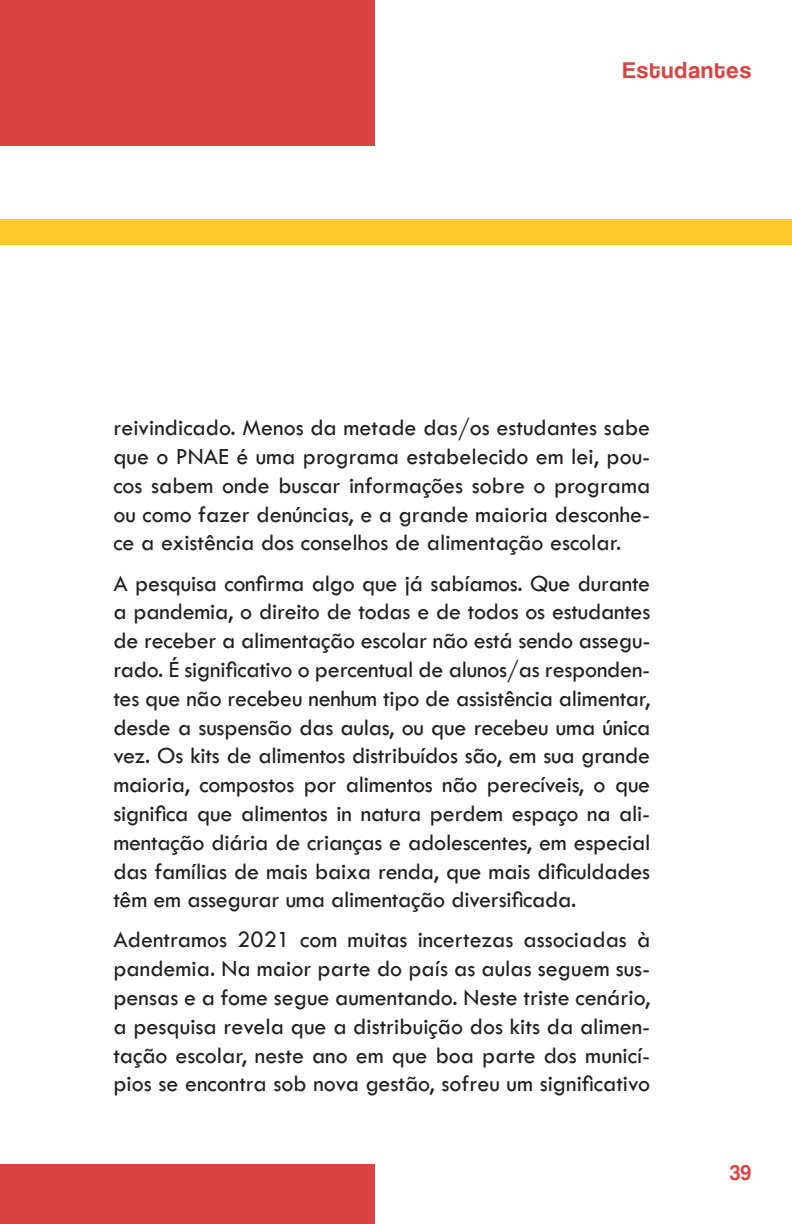
<style>
.page{position:relative;width:792px;height:1224px;background:#fff}
.page>*{position:absolute;margin:0;border:0;box-sizing:border-box;transform-origin:0 0}
.t1{font:24px/28.8px "Tw Cen";color:#231f20;text-align:justify}
.t2{font:24px "Coolvetica Rg";letter-spacing:.05em;color:#db4242}
.t3{font:22px "Coolvetica Rg";color:#db4242}
</style>
<div class="page">
<div style="left:0;top:0;width:374px;height:1224px;background:#db4242"></div>
<div style="left:0;top:146px;width:679px;height:1018px;background:#fff"></div>
<div style="left:0;top:220px;width:792px;height:25px;background:#ffc92b"></div>
<p class="t2" style="left:623px;top:56px;width:130px">Estudantes</p>
<p class="t1" style="left:113px;top:413px;width:538px">reivindicado. Menos da metade das/os estudantes sabe que o PNAE é uma programa estabelecido em lei, pou&shy;cos sabem onde buscar informações sobre o programa ou como fazer denúncias, e a grande maioria desconhe&shy;ce a existência dos conselhos de alimentação escolar.</p>
<p class="t1" style="left:113px;top:568px;width:539px">A pesquisa confirma algo que já sabíamos. Que durante a pandemia, o direito de todas e de todos os estudantes de receber a alimentação escolar não está sendo assegu&shy;rado. É significativo o percentual de alunos/as responden&shy;tes que não recebeu nenhum tipo de assistência alimentar, desde a suspensão das aulas, ou que recebeu uma única vez. Os kits de alimentos distribuídos são, em sua grande maioria, compostos por alimentos não perecíveis, o que significa que alimentos in natura perdem espaço na ali&shy;mentação diária de crianças e adolescentes, em especial das famílias de mais baixa renda, que mais dificuldades têm em assegurar uma alimentação diversificada.</p>
<p class="t1" style="left:113px;top:925px;width:538px">Adentramos 2021 com muitas incertezas associadas à pandemia. Na maior parte do país as aulas seguem sus&shy;pensas e a fome segue aumentando. Neste triste cenário, a pesquisa revela que a distribuição dos kits da alimen&shy;tação escolar, neste ano em que boa parte dos municí&shy;pios se encontra sob nova gestão, sofreu um significativo</p>
<p class="t3" style="left:730px;top:1160px;width:23px">39</p>
</div>
